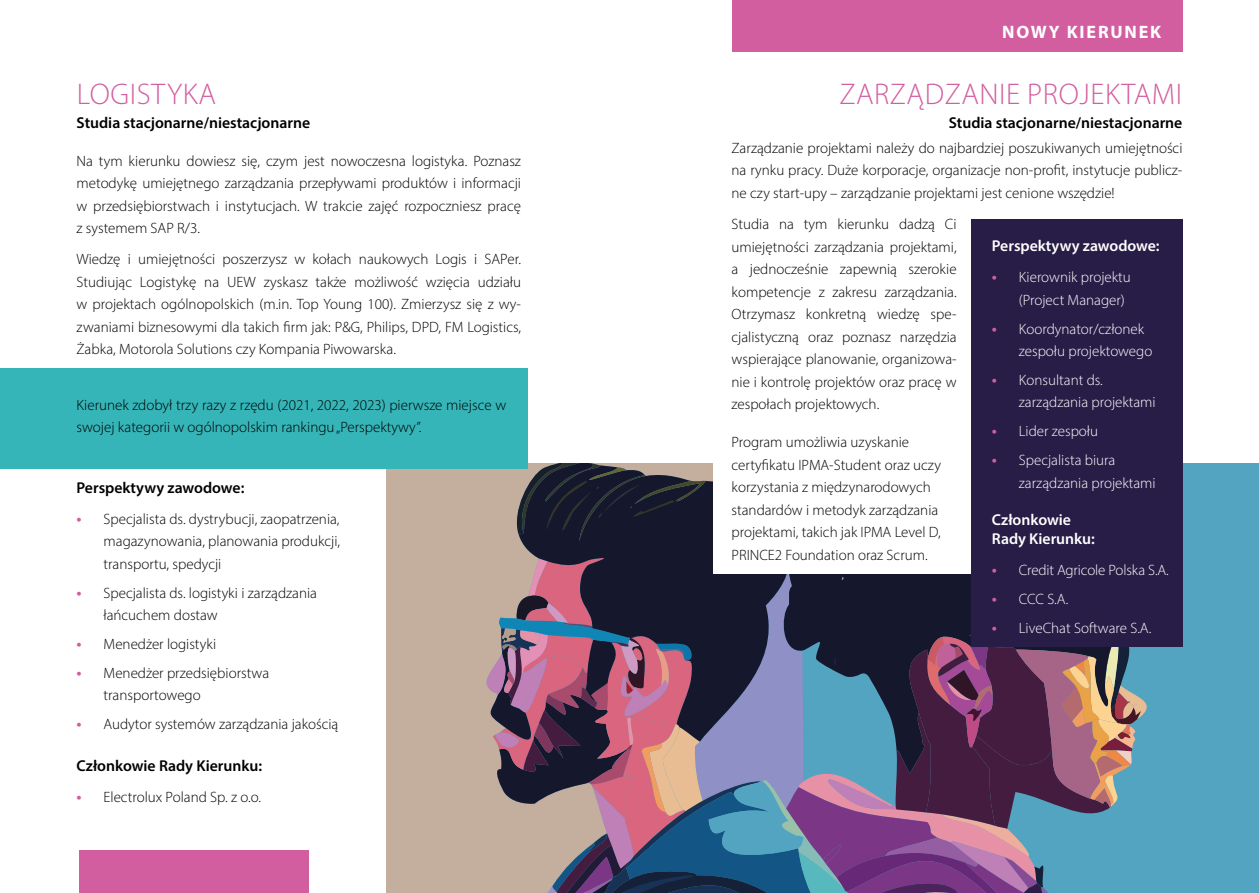
<style>
.page{position:relative;width:1259px;height:893px;background:#fff}
.page>*{position:absolute;margin:0;border:0;box-sizing:border-box;transform-origin:0 0}
.t1{font:300 30px "Myriad Pro";letter-spacing:.02em;color:#d25e9f}
.t2{font:700 18px "Myriad Pro";letter-spacing:.1em;color:#fff}
.t3{font:600 15.75px "Myriad Pro";color:#000}
.t4{font:600 15.75px/18.9px "Myriad Pro";color:#fff}
.t5{font:300 15px/22.5px "Myriad Pro";color:#000;text-align:justify}
.t6{font:300 15px/22.5px "Myriad Pro";color:#fff}
.s1{font-weight:600;font-size:16.5px;color:#d25e9f}
</style>
<div class="page">
<div style="left:1161px;top:463px;width:98px;height:430px;background:#52a4c1"></div>
<div style="left:386px;top:469px;width:88px;height:424px;background:#c4ae9d"></div>
<svg style="left:474px;top:463px;width:687px;height:430px;background:#665c74"></svg>
<div style="left:0;top:368px;width:527px;height:101px;background:#36b5b8"></div>
<div style="left:80px;top:850px;width:229px;height:43px;background:#d25e9f"></div>
<div style="left:971px;top:220px;width:211px;height:427px;background:#271d47"></div>
<div style="left:731px;top:0;width:451px;height:51px;background:#d25e9f"></div>
<div style="left:713px;top:442px;width:258px;height:132px;background:#fff"></div>
<h1 class="t1" style="left:77px;top:76px;width:141px">LOGISTYKA</h1>
<p class="t3" style="left:77px;top:113px;width:235px">Studia stacjonarne/niestacjonarne</p>
<p class="t5" style="left:77px;top:149px;width:446px">Na tym kierunku dowiesz się, czym jest nowoczesna logistyka. Poznasz metodykę umiejętnego zarządzania przepływami produktów i informacji w przedsiębiorstwach i instytucjach. W trakcie zajęć rozpoczniesz pracę z systemem SAP R/3.</p>
<p class="t5" style="left:77px;top:248px;width:446px">Wiedzę i umiejętności poszerzysz w kołach naukowych Logis i SAPer.<br>Studiując Logistykę na UEW zyskasz także możliwość wzięcia udziału w projektach ogólnopolskich (m.in. Top Young 100). Zmierzysz się z wy&shy;zwaniami biznesowymi dla takich firm jak: P&amp;G, Philips, DPD, FM Logistics, Żabka, Motorola Solutions czy Kompania Piwowarska.</p>
<p class="t5" style="left:77px;top:393px;width:431px">Kierunek zdobył trzy razy z rzędu (2021, 2022, 2023) pierwsze miejsce w swojej kategorii w ogólnopolskim rankingu „Perspektywy”.</p>
<p class="t3" style="left:77px;top:477px;width:169px">Perspektywy zawodowe:</p>
<p class="t5" style="left:104px;top:507px;width:238px;text-indent:-27px"><span class="s1">•</span> Specjalista ds. dystrybucji, zaopatrzenia, magazynowania, planowania produkcji, transportu, spedycji</p>
<p class="t5" style="left:104px;top:581px;width:215px;text-indent:-27px"><span class="s1">•</span> Specjalista ds. logistyki i zarządzania łańcuchem dostaw</p>
<p class="t5" style="left:77px;top:633px;width:141px"><span class="s1">•</span> Menedżer logistyki</p>
<p class="t5" style="left:104px;top:661px;width:167px;text-indent:-27px"><span class="s1">•</span> Menedżer przedsiębiorstwa transportowego</p>
<p class="t5" style="left:77px;top:713px;width:263px"><span class="s1">•</span> Audytor systemów zarządzania jakością</p>
<p class="t3" style="left:77px;top:755px;width:187px">Członkowie Rady Kierunku:</p>
<p class="t5" style="left:77px;top:785px;width:186px"><span class="s1">•</span> Electrolux Poland Sp. z o.o.</p>
<p class="t2" style="left:1002px;top:20px;width:161px">NOWY KIERUNEK</p>
<h1 class="t1" style="left:839px;top:76px;width:344px">ZARZĄDZANIE PROJEKTAMI</h1>
<p class="t3" style="left:948px;top:113px;width:235px">Studia stacjonarne/niestacjonarne</p>
<p class="t5" style="left:731px;top:136px;width:452px">Zarządzanie projektami należy do najbardziej poszukiwanych umiejętności na rynku pracy. Duże korporacje, organizacje non-profit, instytucje publicz&shy;ne czy start-upy – zarządzanie projektami jest cenione wszędzie!</p>
<p class="t5" style="left:731px;top:213px;width:227px">Studia na tym kierunku dadzą Ci umiejętności zarządzania projektami, a jednocześnie zapewnią szerokie kompetencje z zakresu zarządzania.<br>Otrzymasz konkretną wiedzę spe&shy;cjalistyczną oraz poznasz narzędzia wspierające planowanie, organizowa&shy;nie i kontrolę projektów oraz pracę w zespołach projektowych.</p>
<p class="t5" style="left:731px;top:431px;width:211px;text-align:left">Program umożliwia uzyskanie certyfikatu IPMA-Student oraz uczy korzystania z międzynarodowych standardów i metodyk zarządzania projektami, takich jak IPMA Level D, PRINCE2 Foundation oraz Scrum.</p>
<p class="t4" style="left:992px;top:236px;width:169px">Perspektywy zawodowe:</p>
<p class="t6" style="left:1019px;top:266px;width:113px;text-indent:-27px"><span class="s1">•</span> Kierownik projektu (Project Manager)</p>
<p class="t6" style="left:1019px;top:317px;width:135px;text-indent:-27px"><span class="s1">•</span> Koordynator/członek zespołu projektowego</p>
<p class="t6" style="left:1019px;top:369px;width:138px;text-indent:-27px"><span class="s1">•</span> Konsultant ds. zarządzania projektami</p>
<p class="t6" style="left:992px;top:420px;width:108px"><span class="s1">•</span> Lider zespołu</p>
<p class="t6" style="left:1019px;top:449px;width:138px;text-indent:-27px"><span class="s1">•</span> Specjalista biura zarządzania projektami</p>
<p class="t4" style="left:992px;top:510px;width:105px">Członkowie<br>Rady Kierunku:</p>
<p class="t6" style="left:992px;top:559px;width:178px"><span class="s1">•</span> Credit Agricole Polska S.A.</p>
<p class="t6" style="left:992px;top:588px;width:78px"><span class="s1">•</span> CCC S.A.</p>
<p class="t6" style="left:992px;top:617px;width:161px"><span class="s1">•</span> LiveChat Software S.A.</p>
</div>
